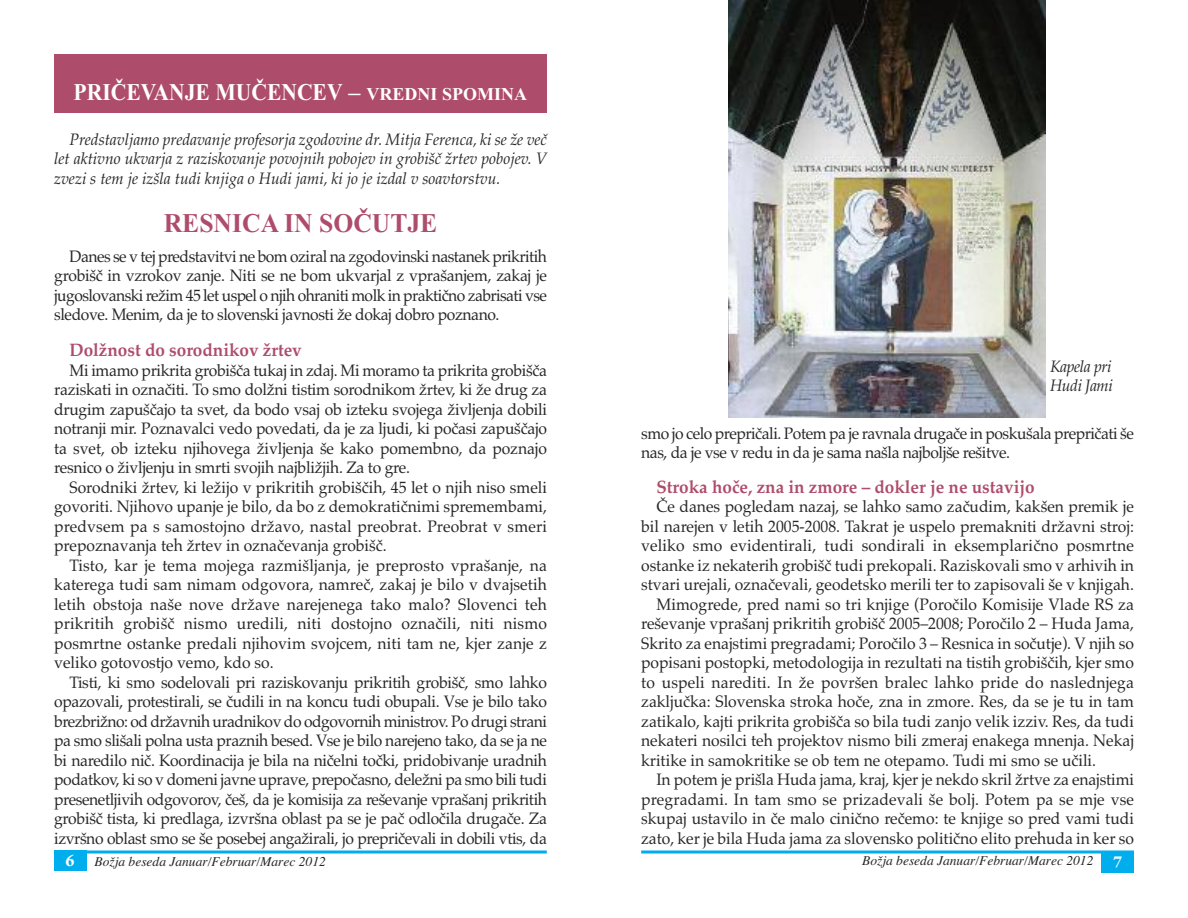
<style>
.page{position:relative;width:1188px;height:918px;background:#fff}
.page>*{position:absolute;margin:0;border:0;box-sizing:border-box;transform-origin:0 0}
.t1{font:700 27px "Times New Roman";color:#ae4c6b;scale:.95 1}
.t2{font:700 24px "Times New Roman";color:#fff;scale:.9 1}
.t3{font:700 18px "Palatino";color:#ae4c6b;scale:.95 1}
.t4{font:16.5px/19.5px "Palatino";color:#272627;text-align:justify;scale:.95 1}
.t5{font:italic 16.5px/19.5px "Palatino";color:#272627;text-align:justify;scale:.95 1}
.t6{font:16.5px/19.5px "Palatino";letter-spacing:-.03em;color:#272627;scale:.95 1}
.t7{font:italic 16.5px/19.5px "Palatino";letter-spacing:-.025em;color:#272627;scale:.95 1}
.t8{font:italic 13.5px "Times";color:#272627}
.s1{font-size:18px}
.s2{font-family:"Arno Pro";font-weight:700;font-style:normal;font-size:18px;color:#fff}
</style>
<div class="page">
<svg style="left:86px;top:850px;width:461px;height:4px;background:#3fc0f0"></svg>
<div style="left:54px;top:850px;width:32px;height:21px;background:#00aded"></div>
<svg style="left:641px;top:850px;width:493px;height:4px;background:#3fc1f1"></svg>
<div style="left:1102px;top:852px;width:32px;height:20px;background:#00aded"></div>
<div style="left:54px;top:54px;width:493px;height:58px;background:#ae4c6b"></div>
<img style="left:728px;top:0;width:317px;height:418px">
<h2 class="t2" style="left:74px;top:78px;width:505px">PRIČEVANJE MUČENCEV – <span class="s1">VREDNI SPOMINA</span></h2>
<p class="t5" style="left:54px;top:130px;width:520px;text-indent:15px">Predstavljamo predavanje profesorja zgodovine dr. Mitja Ferenca, ki se že več let aktivno ukvarja z raziskovanje povojnih pobojev in grobišč žrtev pobojev. V zvezi s tem je izšla tudi knjiga o Hudi jami, ki jo je izdal v soavtorstvu.</p>
<h1 class="t1" style="left:164px;top:207px;width:290px">RESNICA IN SOČUTJE</h1>
<p class="t4" style="left:54px;top:247px;width:520px;text-indent:15px">Danes se v tej predstavitvi ne bom oziral na zgodovinski nastanek prikritih grobišč in vzrokov zanje. Niti se ne bom ukvarjal z vprašanjem, zakaj je jugoslovanski režim 45 let uspel o njih ohraniti molk in praktično zabrisati vse sledove. Menim, da je to slovenski javnosti že dokaj dobro poznano.</p>
<p class="t3" style="left:69px;top:340px;width:246px">Dolžnost do sorodnikov žrtev</p>
<p class="t4" style="left:54px;top:361px;width:520px;text-indent:15px">Mi imamo prikrita grobišča tukaj in zdaj. Mi moramo ta prikrita grobišča raziskati in označiti. To smo dolžni tistim sorodnikom žrtev, ki že drug za drugim zapuščajo ta svet, da bodo vsaj ob izteku svojega življenja dobili notranji mir. Poznavalci vedo povedati, da je za ljudi, ki počasi zapuščajo ta svet, ob izteku njihovega življenja še kako pomembno, da poznajo resnico o življenju in smrti svojih najbližjih. Za to gre.</p>
<p class="t4" style="left:54px;top:478px;width:520px;text-indent:15px">Sorodniki žrtev, ki ležijo v prikritih grobiščih, 45 let o njih niso smeli govoriti. Njihovo upanje je bilo, da bo z demokratičnimi spremembami, predvsem pa s samostojno državo, nastal preobrat. Preobrat v smeri prepoznavanja teh žrtev in označevanja grobišč.</p>
<p class="t4" style="left:54px;top:556px;width:520px;text-indent:15px">Tisto, kar je tema mojega razmišljanja, je preprosto vprašanje, na katerega tudi sam nimam odgovora, namreč, zakaj je bilo v dvajsetih letih obstoja naše nove države narejenega tako malo? Slovenci teh prikritih grobišč nismo uredili, niti dostojno označili, niti nismo posmrtne ostanke predali njihovim svojcem, niti tam ne, kjer zanje z veliko gotovostjo vemo, kdo so.</p>
<p class="t4" style="left:54px;top:673px;width:520px;text-indent:15px">Tisti, ki smo sodelovali pri raziskovanju prikritih grobišč, smo lahko opazovali, protestirali, se čudili in na koncu tudi obupali. Vse je bilo tako brezbrižno: od državnih uradnikov do odgovornih ministrov. Po drugi strani pa smo slišali polna usta praznih besed. Vse je bilo narejeno tako, da se ja ne bi naredilo nič. Koordinacija je bila na ničelni točki, pridobivanje uradnih podatkov, ki so v domeni javne uprave, prepočasno, deležni pa smo bili tudi presenetljivih odgovorov, češ, da je komisija za reševanje vprašanj prikritih grobišč tista, ki predlaga, izvršna oblast pa se je pač odločila drugače. Za izvršno oblast smo se še posebej angažirali, jo prepričevali in dobili vtis, da</p>
<p class="t7" style="left:1050px;top:356px;width:67px">Kapela pri<br>Hudi Jami</p>
<p class="t6" style="left:641px;top:423px;width:520px">smo jo celo prepričali. Potem pa je ravnala drugače in poskušala prepričati še nas, da je vse v redu in da je sama našla najboljše rešitve.</p>
<p class="t3" style="left:656px;top:476px;width:399px">Stroka hoče, zna in zmore – dokler je ne ustavijo</p>
<p class="t4" style="left:656px;top:497px;width:504px">Če danes pogledam nazaj, se lahko samo začudim, kakšen premik je</p>
<p class="t4" style="left:641px;top:516px;width:520px">bil narejen v letih 2005-2008. Takrat je uspelo premakniti državni stroj:</p>
<p class="t4" style="left:641px;top:536px;width:520px">veliko smo evidentirali, tudi sondirali in eksemplarično posmrtne</p>
<p class="t4" style="left:641px;top:555px;width:520px">ostanke iz nekaterih grobišč tudi prekopali. Raziskovali smo v arhivih in</p>
<p class="t4" style="left:641px;top:575px;width:520px">stvari urejali, označevali, geodetsko merili ter to zapisovali še v knjigah.</p>
<p class="t4" style="left:656px;top:594px;width:504px">Mimogrede, pred nami so tri knjige (Poročilo Komisije Vlade RS za</p>
<p class="t4" style="left:641px;top:614px;width:520px">reševanje vprašanj prikritih grobišč 2005–2008; Poročilo 2 – Huda Jama,</p>
<p class="t4" style="left:641px;top:633px;width:520px">Skrito za enajstimi pregradami; Poročilo 3 – Resnica in sočutje). V njih so</p>
<p class="t4" style="left:641px;top:653px;width:520px">popisani postopki, metodologija in rezultati na tistih grobiščih, kjer smo</p>
<p class="t4" style="left:641px;top:672px;width:520px">to uspeli narediti. In že površen bralec lahko pride do naslednjega</p>
<p class="t4" style="left:641px;top:692px;width:520px">zaključka: Slovenska stroka hoče, zna in zmore. Res, da se je tu in tam</p>
<p class="t4" style="left:641px;top:711px;width:520px">zatikalo, kajti prikrita grobišča so bila tudi zanjo velik izziv. Res, da tudi</p>
<p class="t4" style="left:641px;top:731px;width:520px">nekateri nosilci teh projektov nismo bili zmeraj enakega mnenja. Nekaj</p>
<p class="t4" style="left:641px;top:750px;width:480px">kritike in samokritike se ob tem ne otepamo. Tudi mi smo se učili.</p>
<p class="t4" style="left:656px;top:770px;width:504px">In potem je prišla Huda jama, kraj, kjer je nekdo skril žrtve za enajstimi</p>
<p class="t4" style="left:641px;top:789px;width:520px">pregradami. In tam smo se prizadevali še bolj. Potem pa se mje vse</p>
<p class="t4" style="left:641px;top:809px;width:520px">skupaj ustavilo in če malo cinično rečemo: te knjige so pred vami tudi</p>
<p class="t4" style="left:641px;top:828px;width:520px">zato, ker je bila Huda jama za slovensko politično elito prehuda in ker so</p>
<p class="t8" style="left:66px;top:853px;width:262px"><span class="s2">6</span> Božja beseda Januar/Februar/Marec 2012</p>
<p class="t8" style="left:862px;top:853px;width:262px">Božja beseda Januar/Februar/Marec 2012 <span class="s2">7</span></p>
</div>
